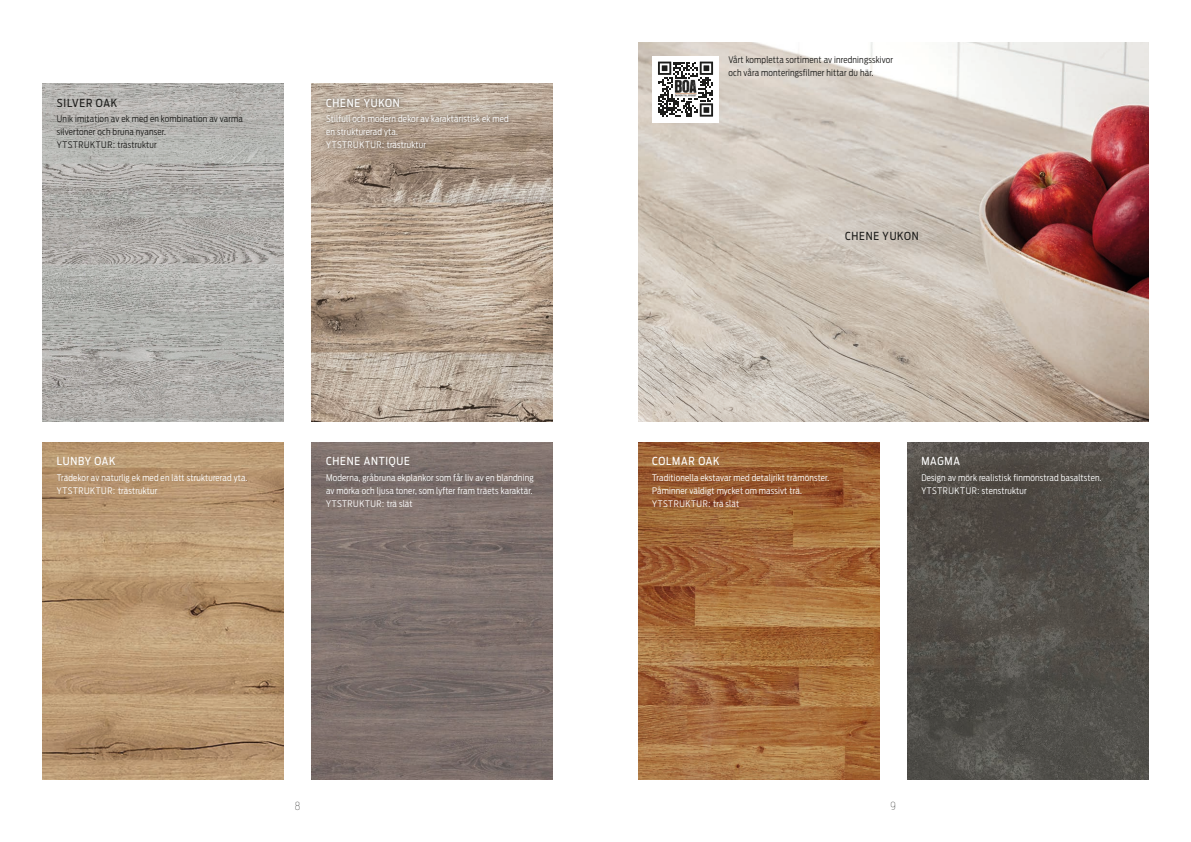
<style>
.page{position:relative;width:1191px;height:842px;background:#fff}
.page>*{position:absolute;margin:0;border:0;box-sizing:border-box;transform-origin:0 0}
.t1{font:11px "Antenna Cond";letter-spacing:.07em;color:#fff}
.t2{font:11px "Antenna Cond";letter-spacing:.07em;color:#1d1d1b}
.t3{font:100 11px "Antenna Cond";color:#1d1d1b}
.t4{font:300 9px/13px "Antenna Cond";letter-spacing:.02em;color:#fff}
.t5{font:300 9px/13px "Antenna Cond";letter-spacing:.02em;color:#1d1d1b}
.t6{font:300 9px "Antenna Cond";letter-spacing:.055em;color:#fff}
</style>
<div class="page">
<img style="left:638px;top:442px;width:241px;height:338px">
<img style="left:907px;top:442px;width:241px;height:338px">
<img style="left:638px;top:43px;width:510px;height:378px">
<img style="left:43px;top:442px;width:241px;height:338px">
<img style="left:312px;top:442px;width:241px;height:338px">
<img style="left:312px;top:84px;width:241px;height:337px">
<img style="left:43px;top:84px;width:241px;height:337px">
<div style="left:320px;top:92px;width:194px;height:62px;background:#1d1d1b;opacity:.75"></div>
<div style="left:652px;top:56px;width:67px;height:66px;background:#fff"></div>
<svg style="left:658px;top:62px;width:55px;height:55px"></svg>
<img style="left:674px;top:80px;width:23px;height:17px">
<p class="t2" style="left:57px;top:96px;width:62px">SILVER OAK</p>
<p class="t5" style="left:57px;top:113px;width:188px">Unik imitation av ek med en kombination av varma silvertoner och bruna nyanser.</p>
<p class="t5" style="left:57px;top:139px;width:101px">YTSTRUKTUR: trästruktur</p>
<p class="t1" style="left:326px;top:96px;width:75px">CHENE YUKON</p>
<p class="t4" style="left:326px;top:113px;width:184px">Stilfull och modern dekor av karaktäristisk ek med en strukturerad yta.</p>
<p class="t4" style="left:326px;top:139px;width:101px">YTSTRUKTUR: trästruktur</p>
<p class="t1" style="left:57px;top:455px;width:60px">LUNBY OAK</p>
<p class="t4" style="left:57px;top:471px;width:192px">Trädekor av naturlig ek med en lätt strukturerad yta.</p>
<p class="t4" style="left:57px;top:484px;width:102px">YTSTRUKTUR: trästruktur</p>
<p class="t1" style="left:326px;top:455px;width:85px">CHENE ANTIQUE</p>
<p class="t4" style="left:326px;top:471px;width:209px">Moderna, gråbruna ekplankor som får liv av en blandning av mörka och ljusa toner, som lyfter fram träets karaktär.</p>
<p class="t6" style="left:326px;top:499px;width:88px">YTSTRUKTUR: trä slät</p>
<p class="t5" style="left:728px;top:53px;width:166px">Vårt kompletta sortiment av inredningsskivor och våra monteringsfilmer hittar du här.</p>
<p class="t2" style="left:845px;top:229px;width:75px">CHENE YUKON</p>
<p class="t1" style="left:652px;top:455px;width:69px">COLMAR OAK</p>
<p class="t4" style="left:652px;top:471px;width:179px">Traditionella ekstavar med detaljrikt trämönster.<br>Påminner väldigt mycket om massivt trä.</p>
<p class="t6" style="left:652px;top:499px;width:89px">YTSTRUKTUR: trä slät</p>
<p class="t1" style="left:921px;top:455px;width:40px">MAGMA</p>
<p class="t4" style="left:921px;top:471px;width:182px">Design av mörk realistisk finmönstrad basaltsten.</p>
<p class="t4" style="left:921px;top:484px;width:107px">YTSTRUKTUR: stenstruktur</p>
<p class="t3" style="left:295px;top:799px;width:7px">8</p>
<p class="t3" style="left:890px;top:799px;width:7px">9</p>
</div>
